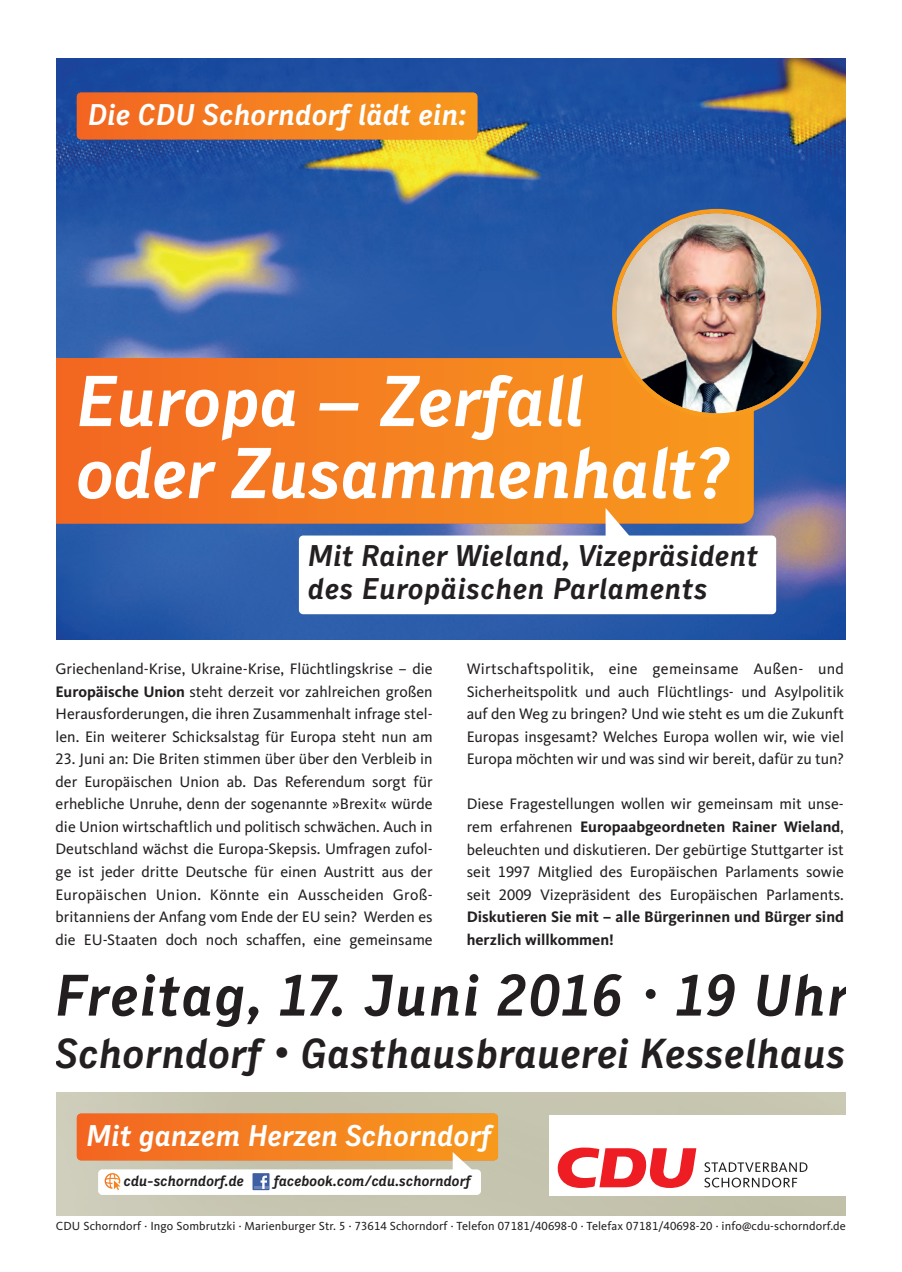
<style>
.page{position:relative;width:902px;height:1272px;background:#fff}
.page>*{position:absolute;margin:0;border:0;box-sizing:border-box;transform-origin:0 0}
.t1{font:italic 700 72px/72px "CDU Skopex";letter-spacing:-.01em;color:#fff}
.t2{font:italic 700 58.5px "CDU Skopex";letter-spacing:.02em;color:#231f20}
.t3{font:italic 700 42px "CDU Skopex";color:#231f20}
.t4{font:italic 700 30px/33px "CDU Skopex";color:#231f20}
.t5{font:italic 700 30px "CDU Skopex";letter-spacing:-.005em;color:#fff}
.t6{font:15.75px/22.5px "CDU Kievit Tab";color:#231f20;text-align:justify}
.t7{font:700 15.75px/22.5px "CDU Kievit Tab";color:#231f20}
.t8{font:italic 700 15px "CDU Skopex";letter-spacing:-.005em;color:#231f20}
.t9{font:12.15px "CDU Kievit Tab";letter-spacing:.01em;color:#231f20}
.s1{font-weight:700}
</style>
<div class="page">
<img style="left:56px;top:59px;width:790px;height:580px">
<img style="left:56px;top:1092px;width:790px;height:123px">
<div style="left:77px;top:93px;width:400px;height:46px;background:linear-gradient(to right,#f36622,#f79a1d);border-radius:4px"></div>
<div style="left:299px;top:535px;width:477px;height:79px;background:#fff;border-radius:4px"></div>
<div style="left:34px;top:358px;width:719px;height:165px;background:linear-gradient(to right,#f36622,#f79a1d);border-radius:13px"></div>
<svg style="left:605px;top:508px;width:25px;height:28px"></svg>
<div style="left:98px;top:1169px;width:383px;height:25px;background:#fff;border-radius:4px"></div>
<div style="left:77px;top:1113px;width:421px;height:47px;background:linear-gradient(to right,#f36622,#f79a1d);border-radius:4px"></div>
<svg style="left:452px;top:1151px;width:20px;height:19px"></svg>
<img style="left:105px;top:1173px;width:15px;height:15px">
<svg style="left:114px;top:1178px;width:7px;height:12px"></svg>
<svg style="left:252px;top:1173px;width:17px;height:17px"></svg>
<svg style="left:254px;top:1175px;width:14px;height:13px"></svg>
<div style="left:4px;top:8px;width:52px;height:1255px;background:#fff"></div>
<img style="left:612px;top:209px;width:209px;height:209px">
<div style="left:549px;top:1114px;width:300px;height:81px;background:#fff"></div>
<svg style="left:704px;top:1162px;width:103px;height:9px"></svg>
<svg style="left:704px;top:1177px;width:93px;height:10px"></svg>
<svg style="left:557px;top:1147px;width:139px;height:40px"></svg>
<h3 class="t5" style="left:88px;top:96px;width:380px">Die CDU Schorndorf lädt ein:</h3>
<h1 class="t1" style="left:77px;top:364px;width:655px">Europa – Zerfall oder Zusammenhalt?</h1>
<h3 class="t4" style="left:308px;top:539px;width:451px">Mit Rainer Wieland, Vizepräsident des Europäischen Parlaments</h3>
<p class="t6" style="left:56px;top:659px;width:378px">Griechenland-Krise, Ukraine-Krise, Flüchtlingskrise – die <span class="s1">Europäische Union</span> steht derzeit vor zahlreichen großen Herausforderungen, die ihren Zusammenhalt infrage stel&shy;len. Ein weiterer Schicksalstag für Europa steht nun am</p>
<p class="t6" style="left:56px;top:749px;width:378px">23. Juni an: Die Briten stimmen über über den Verbleib in der Europäischen Union ab. Das Referendum sorgt für erhebliche Unruhe, denn der sogenannte »Brexit« würde die Union wirtschaftlich und politisch schwächen. Auch in Deutschland wächst die Europa-Skepsis. Umfragen zufol&shy;ge ist jeder dritte Deutsche für einen Austritt aus der Europäischen Union. Könnte ein Ausscheiden Groß - britanniens der Anfang vom Ende der EU sein? Werden es die EU-Staaten doch noch schaffen, eine gemeinsame</p>
<p class="t6" style="left:466px;top:659px;width:379px">Wirtschaftspolitik, eine gemeinsame Außen- und Sicherheitspolitk und auch Flüchtlings- und Asylpolitik auf den Weg zu bringen? Und wie steht es um die Zukunft Europas insgesamt? Welches Europa wollen wir, wie viel Europa möchten wir und was sind wir bereit, dafür zu tun?</p>
<p class="t6" style="left:466px;top:794px;width:378px">Diese Fragestellungen wollen wir gemeinsam mit unse&shy;rem erfahrenen <span class="s1">Europaabgeordneten Rainer Wieland</span>, beleuchten und diskutieren. Der gebürtige Stuttgarter ist seit 1997 Mitglied des Europäischen Parlaments sowie seit 2009 Vizepräsident des Europäischen Parlaments.</p>
<p class="t7" style="left:466px;top:907px;width:378px">Diskutieren Sie mit – alle Bürgerinnen und Bürger sind herzlich willkommen!</p>
<h2 class="t2" style="left:56px;top:960px;width:796px">Freitag, 17. Juni 2016 · 19 Uhr</h2>
<h3 class="t3" style="left:56px;top:1028px;width:792px">Schorndorf • Gasthausbrauerei Kesselhaus</h3>
<h3 class="t5" style="left:86px;top:1118px;width:407px">Mit ganzem Herzen Schorndorf</h3>
<p class="t8" style="left:124px;top:1172px;width:122px">cdu-schorndorf.de</p>
<p class="t8" style="left:274px;top:1172px;width:199px">facebook.com/cdu.schorndorf</p>
<p class="t9" style="left:56px;top:1221px;width:791px">CDU Schorndorf · Ingo Sombrutzki · Marienburger Str. 5 · 73614 Schorndorf · Telefon 07181/40698-0 · Telefax 07181/40698-20 · info@cdu-schorndorf.de</p>
</div>
